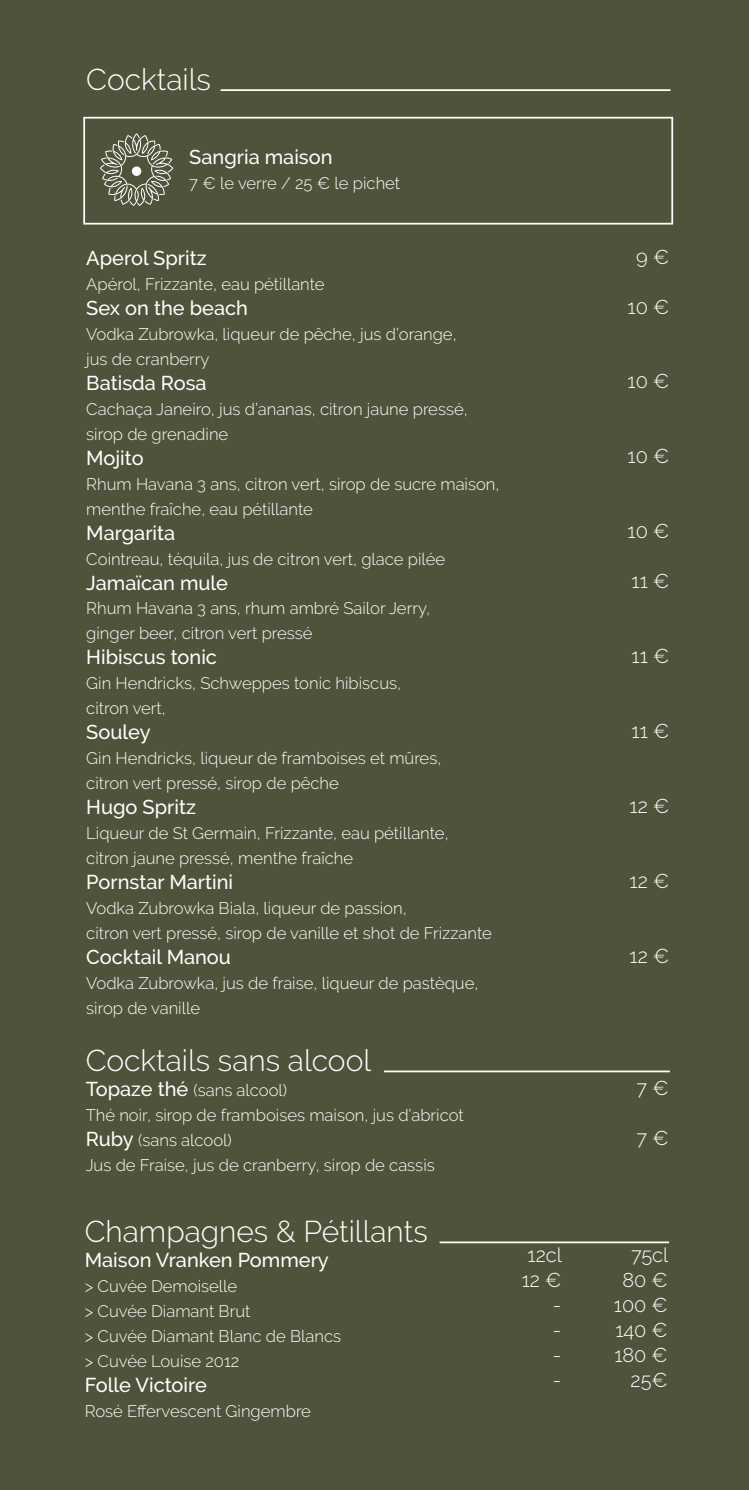
<style>
.page{position:relative;width:749px;height:1490px;background:#fff}
.page>*{position:absolute;margin:0;border:0;box-sizing:border-box;transform-origin:0 0}
.t1{font:300 29.93px "Raleway";color:#fff}
.t2{font:500 19.95px "Raleway";color:#fff}
.t3{font:300 19.95px/25px "Raleway";color:#fff;text-align:right}
.t4{font:300 16.62px/25px "Raleway";color:#fff}
.s1{font-weight:500;font-size:19.95px}
</style>
<div class="page">
<div style="left:0;top:0;width:748px;height:1489px;background:#50533b"></div>
<svg style="left:100px;top:133px;width:73px;height:73px"></svg>
<div style="left:132px;top:166px;width:9px;height:10px;background:#fff;border-radius:50%"></div>
<hr style="left:220px;top:89px;width:450px;height:2px;background:#fff">
<hr style="left:384px;top:1070px;width:285px;height:2px;background:#fff">
<hr style="left:439px;top:1241px;width:229px;height:2px;background:#fff">
<div style="left:83px;top:117px;width:589px;height:107px;border:2px solid #fff"></div>
<h1 class="t1" style="left:86px;top:62px;width:126px">Cocktails</h1>
<p class="t2" style="left:189px;top:145px;width:145px">Sangria maison</p>
<p class="t4" style="left:189px;top:170px;width:212px">7 € le verre / 25 € le pichet</p>
<p class="t2" style="left:86px;top:246px;width:122px">Aperol Spritz</p>
<p class="t4" style="left:86px;top:271px;width:240px">Apérol, Frizzante, eau pétillante</p>
<p class="t2" style="left:86px;top:296px;width:163px">Sex on the beach</p>
<p class="t4" style="left:86px;top:321px;width:371px">Vodka Zubrowka, liqueur de pêche, jus d’orange, jus de cranberry</p>
<p class="t2" style="left:86px;top:371px;width:122px">Batisda Rosa</p>
<p class="t4" style="left:86px;top:396px;width:383px">Cachaça Janeiro, jus d’ananas, citron jaune pressé, sirop de grenadine</p>
<p class="t2" style="left:86px;top:446px;width:59px">Mojito</p>
<p class="t4" style="left:86px;top:471px;width:414px">Rhum Havana 3 ans, citron vert, sirop de sucre maison, menthe fraîche, eau pétillante</p>
<p class="t2" style="left:86px;top:521px;width:90px">Margarita</p>
<p class="t4" style="left:86px;top:546px;width:360px">Cointreau, téquila, jus de citron vert, glace pilée</p>
<p class="t2" style="left:86px;top:571px;width:143px">Jamaïcan mule</p>
<p class="t4" style="left:86px;top:596px;width:345px">Rhum Havana 3 ans, rhum ambré Sailor Jerry, ginger beer, citron vert pressé</p>
<p class="t2" style="left:86px;top:645px;width:132px">Hibiscus tonic</p>
<p class="t4" style="left:86px;top:671px;width:316px">Gin Hendricks, Schweppes tonic hibiscus, citron vert,</p>
<p class="t2" style="left:86px;top:720px;width:66px">Souley</p>
<p class="t4" style="left:86px;top:745px;width:356px">Gin Hendricks, liqueur de framboises et mûres, citron vert pressé, sirop de pêche</p>
<p class="t2" style="left:86px;top:795px;width:111px">Hugo Spritz</p>
<p class="t4" style="left:86px;top:820px;width:363px">Liqueur de St Germain, Frizzante, eau pétillante, citron jaune pressé, menthe fraîche</p>
<p class="t2" style="left:86px;top:870px;width:148px">Pornstar Martini</p>
<p class="t4" style="left:86px;top:895px;width:407px">Vodka Zubrowka Biala, liqueur de passion,<br>citron vert pressé, sirop de vanille et shot de Frizzante</p>
<p class="t2" style="left:86px;top:945px;width:146px">Cocktail Manou</p>
<p class="t4" style="left:86px;top:970px;width:393px">Vodka Zubrowka, jus de fraise, liqueur de pastèque, sirop de vanille</p>
<h1 class="t1" style="left:86px;top:1043px;width:287px">Cocktails sans alcool</h1>
<p class="t4" style="left:86px;top:1077px;width:379px"><span class="s1">Topaze thé</span> (sans alcool)<br>Thé noir, sirop de framboises maison, jus d’abricot <span class="s1">Ruby</span> (sans alcool)<br>Jus de Fraise, jus de cranberry, sirop de cassis</p>
<h1 class="t1" style="left:85px;top:1213px;width:344px">Champagnes &amp; Pétillants</h1>
<p class="t2" style="left:85px;top:1248px;width:245px">Maison Vranken Pommery</p>
<p class="t4" style="left:85px;top:1273px;width:257px">&gt; Cuvée Demoiselle<br>&gt; Cuvée Diamant Brut<br>&gt; Cuvée Diamant Blanc de Blancs &gt; Cuvée Louise 2012</p>
<p class="t2" style="left:85px;top:1373px;width:124px">Folle Victoire</p>
<p class="t4" style="left:85px;top:1398px;width:227px">Rosé Effervescent Gingembre</p>
<p class="t3" style="left:636px;top:244px;width:34px">9 €</p>
<p class="t3" style="left:627px;top:294px;width:43px">10 €</p>
<p class="t3" style="left:627px;top:369px;width:43px">10 €</p>
<p class="t3" style="left:627px;top:443px;width:43px">10 €</p>
<p class="t3" style="left:627px;top:518px;width:43px">10 €</p>
<p class="t3" style="left:631px;top:568px;width:39px">11 €</p>
<p class="t3" style="left:631px;top:643px;width:39px">11 €</p>
<p class="t3" style="left:631px;top:718px;width:39px">11 €</p>
<p class="t3" style="left:629px;top:793px;width:41px">12 €</p>
<p class="t3" style="left:629px;top:868px;width:41px">12 €</p>
<p class="t3" style="left:629px;top:943px;width:41px">12 €</p>
<p class="t3" style="left:636px;top:1075px;width:33px">7 €</p>
<p class="t3" style="left:636px;top:1125px;width:33px">7 €</p>
<p class="t3" style="left:521px;top:1241px;width:42px">12cl<br>12 € -</p>
<p class="t3" style="left:613px;top:1241px;width:56px">75cl<br>80 €<br>100 €<br>140 €<br>180 €<br>25€</p>
</div>
